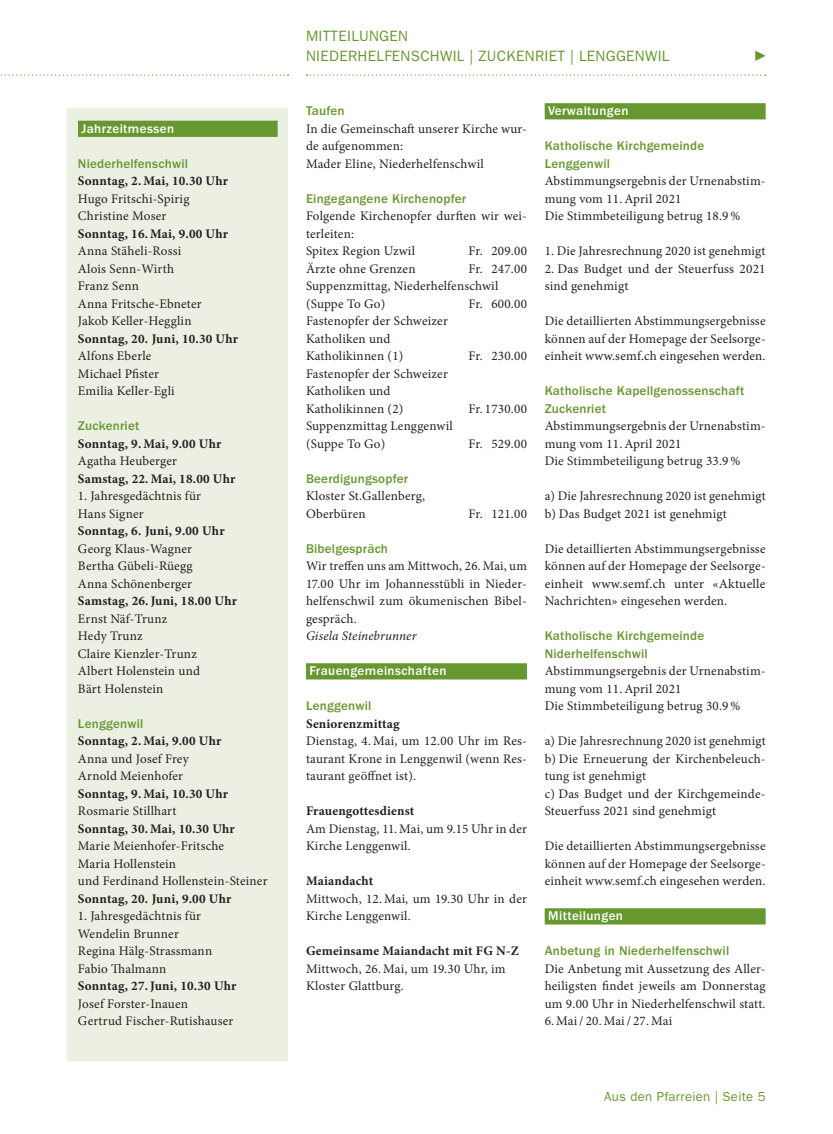
<style>
.page{position:relative;width:833px;height:1134px;background:#fff}
.page>*{position:absolute;margin:0;border:0;box-sizing:border-box;transform-origin:0 0}
.t1{font:15px/20px "ITC Franklin Gothic Std";letter-spacing:.02em;color:#679830}
.t2{font:13.12px/17.5px "Minion Pro";letter-spacing:.015em;color:#231f20}
.t3{font:700 13.12px "Minion Pro";letter-spacing:.015em;color:#231f20}
.t4{font:500 13.12px/17.5px "ITC Franklin Gothic Std";letter-spacing:.015em;color:#679830}
.t5{font:500 13.12px "ITC Franklin Gothic Std";letter-spacing:.03em;color:#fff}
.t6{font:13.12px "ITC Franklin Gothic Std";letter-spacing:.02em;color:#679830}
.t7{font:italic 13.12px "Minion Pro";letter-spacing:.005em;color:#231f20}
</style>
<div class="page">
<svg style="left:755px;top:51px;width:10px;height:10px"></svg>
<div style="left:67px;top:108px;width:221px;height:952px;background:#ebf0e3"></div>
<div style="left:78px;top:121px;width:200px;height:16px;background:#679830"></div>
<div style="left:306px;top:663px;width:221px;height:16px;background:#679830"></div>
<div style="left:544px;top:103px;width:221px;height:16px;background:#679830"></div>
<div style="left:544px;top:908px;width:221px;height:16px;background:#679830"></div>
<svg style="left:1px;top:74px;width:287px;height:2px"></svg>
<svg style="left:306px;top:74px;width:460px;height:2px"></svg>
<p class="t5" style="left:81px;top:121px;width:94px">Jahrzeitmessen</p>
<p class="t4" style="left:78px;top:155px;width:112px">Niederhelfenschwil</p>
<p class="t3" style="left:78px;top:172px;width:152px">Sonntag, 2. Mai, 10.30 Uhr</p>
<p class="t2" style="left:78px;top:190px;width:113px">Hugo Fritschi-Spirig<br>Christine Moser</p>
<p class="t3" style="left:78px;top:224px;width:152px">Sonntag, 16. Mai, 9.00 Uhr</p>
<p class="t2" style="left:78px;top:242px;width:125px">Anna Stäheli-Rossi<br>Alois Senn-Wirth<br>Franz Senn<br>Anna Fritsche-Ebneter<br>Jakob Keller-Hegglin</p>
<p class="t3" style="left:78px;top:329px;width:162px">Sonntag, 20. Juni, 10.30 Uhr</p>
<p class="t2" style="left:78px;top:347px;width:98px">Alfons Eberle<br>Michael Pfister<br>Emilia Keller-Egli</p>
<p class="t4" style="left:78px;top:417px;width:63px">Zuckenriet</p>
<p class="t3" style="left:78px;top:434px;width:145px">Sonntag, 9. Mai, 9.00 Uhr</p>
<p class="t2" style="left:78px;top:452px;width:101px">Agatha Heuberger</p>
<p class="t3" style="left:78px;top:469px;width:159px">Samstag, 22. Mai, 18.00 Uhr</p>
<p class="t2" style="left:78px;top:487px;width:125px">1. Jahresgedächtnis für<br>Hans Signer</p>
<p class="t3" style="left:78px;top:522px;width:148px">Sonntag, 6. Juni, 9.00 Uhr</p>
<p class="t2" style="left:78px;top:540px;width:116px;text-align:justify">Georg Klaus-Wagner Bertha Gübeli-Rüegg Anna Schönenberger</p>
<p class="t3" style="left:78px;top:592px;width:161px">Samstag, 26.Juni, 18.00 Uhr</p>
<p class="t2" style="left:78px;top:610px;width:123px">Ernst Näf-Trunz<br>Hedy Trunz<br>Claire Kienzler-Trunz<br>Albert Holenstein und<br>Bärt Holenstein</p>
<p class="t4" style="left:78px;top:715px;width:67px">Lenggenwil</p>
<p class="t3" style="left:78px;top:732px;width:145px">Sonntag, 2. Mai, 9.00 Uhr</p>
<p class="t2" style="left:78px;top:750px;width:112px">Anna und Josef Frey<br>Arnold Meienhofer</p>
<p class="t3" style="left:78px;top:784px;width:152px">Sonntag, 9. Mai, 10.30 Uhr</p>
<p class="t2" style="left:78px;top:802px;width:100px">Rosmarie Stillhart</p>
<p class="t3" style="left:78px;top:819px;width:158px">Sonntag, 30. Mai, 10.30 Uhr</p>
<p class="t2" style="left:78px;top:837px;width:191px">Marie Meienhofer-Fritsche<br>Maria Hollenstein<br>und Ferdinand Hollenstein-Steiner</p>
<p class="t3" style="left:78px;top:889px;width:155px">Sonntag, 20. Juni, 9.00 Uhr</p>
<p class="t2" style="left:78px;top:907px;width:136px">1. Jahresgedächtnis für<br>Wendelin Brunner<br>Regina Hälg-Strassmann<br>Fabio Thalmann</p>
<p class="t3" style="left:78px;top:977px;width:160px">Sonntag, 27.Juni, 10.30 Uhr</p>
<p class="t2" style="left:78px;top:995px;width:157px">Josef Forster-Inauen<br>Gertrud Fischer-Rutishauser</p>
<p class="t1" style="left:306px;top:26px;width:365px">MITTEILUNGEN<br>NIEDERHELFENSCHWIL | ZUCKENRIET | LENGGENWIL</p>
<p class="t4" style="left:306px;top:102px;width:40px">Taufen</p>
<p class="t2" style="left:306px;top:120px;width:222px">In die Gemeinschaft unserer Kirche wur&shy;de aufgenommen:<br>Mader Eline, Niederhelfenschwil</p>
<p class="t4" style="left:306px;top:190px;width:162px">Eingegangene Kirchenopfer</p>
<p class="t2" style="left:306px;top:207px;width:222px">Folgende Kirchenopfer durften wir wei&shy;terleiten:<br>Spitex Region Uzwil</p>
<p class="t2" style="left:468px;top:242px;width:60px">Fr. 209.00</p>
<p class="t2" style="left:306px;top:260px;width:111px">Ärzte ohne Grenzen</p>
<p class="t2" style="left:306px;top:260px;width:222px;text-indent:163px">Fr. 247.00<br>Suppenzmittag, Niederhelfenschwil (Suppe To Go)</p>
<p class="t2" style="left:468px;top:295px;width:60px">Fr. 600.00</p>
<p class="t2" style="left:306px;top:312px;width:143px">Fastenopfer der Schweizer<br>Katholiken und<br>Katholikinnen (1)</p>
<p class="t2" style="left:306px;top:365px;width:143px">Fastenopfer der Schweizer<br>Katholiken und<br>Katholikinnen (2)</p>
<p class="t2" style="left:306px;top:417px;width:148px">Suppenzmittag Lenggenwil (Suppe To Go)</p>
<p class="t4" style="left:306px;top:470px;width:104px">Beerdigungsopfer</p>
<p class="t2" style="left:306px;top:487px;width:121px">Kloster St.Gallenberg,<br>Oberbüren</p>
<p class="t2" style="left:468px;top:347px;width:60px">Fr. 230.00</p>
<p class="t2" style="left:468px;top:400px;width:60px">Fr. 1730.00</p>
<p class="t2" style="left:468px;top:435px;width:60px">Fr. 529.00</p>
<p class="t2" style="left:468px;top:505px;width:60px">Fr. 121.00</p>
<p class="t4" style="left:306px;top:540px;width:84px">Bibelgespräch</p>
<p class="t2" style="left:306px;top:557px;width:222px;text-align:justify">Wir treffen uns am Mittwoch, 26. Mai, um 17.00 Uhr im Johannesstübli in Nieder&shy;helfenschwil zum ökumenischen Bibel&shy;gespräch.</p>
<p class="t7" style="left:306px;top:627px;width:112px">Gisela Steinebrunner</p>
<p class="t5" style="left:309px;top:663px;width:138px">Frauengemeinschaften</p>
<p class="t4" style="left:306px;top:697px;width:67px">Lenggenwil</p>
<p class="t3" style="left:306px;top:714px;width:95px">Seniorenzmittag</p>
<p class="t2" style="left:306px;top:732px;width:222px;text-align:justify">Dienstag, 4. Mai, um 12.00 Uhr im Res&shy;taurant Krone in Lenggenwil (wenn Res&shy;taurant geöffnet ist).</p>
<p class="t3" style="left:306px;top:802px;width:110px">Frauengottesdienst</p>
<p class="t2" style="left:306px;top:820px;width:222px">Am Dienstag, 11. Mai, um 9.15 Uhr in der<br>Kirche Lenggenwil.</p>
<p class="t3" style="left:306px;top:872px;width:69px">Maiandacht</p>
<p class="t2" style="left:306px;top:890px;width:222px">Mittwoch, 12. Mai, um 19.30 Uhr in der<br>Kirche Lenggenwil.</p>
<p class="t3" style="left:306px;top:942px;width:214px">Gemeinsame Maiandacht mit FG N-Z</p>
<p class="t2" style="left:306px;top:960px;width:201px">Mittwoch, 26. Mai, um 19.30 Uhr, im<br>Kloster Glattburg.</p>
<p class="t5" style="left:548px;top:103px;width:82px">Verwaltungen</p>
<p class="t4" style="left:544px;top:137px;width:161px">Katholische Kirchgemeinde<br>Lenggenwil</p>
<p class="t2" style="left:544px;top:172px;width:222px">Abstimmungsergebnis der Urnenabstim&shy;mung vom 11.April 2021<br>Die Stimmbeteiligung betrug 18.9 %</p>
<p class="t2" style="left:544px;top:242px;width:222px">1. Die Jahresrechnung 2020 ist genehmigt</p>
<p class="t2" style="left:544px;top:260px;width:222px">2. Das Budget und der Steuerfuss 2021 sind genehmigt</p>
<p class="t2" style="left:544px;top:312px;width:222px;text-align:justify">Die detaillierten Abstimmungsergebnisse können auf der Homepage der Seelsorge&shy;einheit www.semf.ch eingesehen werden.</p>
<p class="t4" style="left:544px;top:382px;width:201px">Katholische Kapellgenossenschaft<br>Zuckenriet</p>
<p class="t2" style="left:544px;top:417px;width:222px">Abstimmungsergebnis der Urnenabstim&shy;mung vom 11.April 2021<br>Die Stimmbeteiligung betrug 33.9 %</p>
<p class="t2" style="left:544px;top:487px;width:222px">a) Die Jahresrechnung 2020 ist genehmigt b) Das Budget 2021 ist genehmigt</p>
<p class="t2" style="left:544px;top:540px;width:222px;text-align:justify">Die detaillierten Abstimmungsergebnisse können auf der Homepage der Seelsorge&shy;einheit www.semf.ch unter «Aktuelle Nachrichten» eingesehen werden.</p>
<p class="t4" style="left:544px;top:627px;width:161px">Katholische Kirchgemeinde<br>Niderhelfenschwil</p>
<p class="t2" style="left:544px;top:662px;width:222px">Abstimmungsergebnis der Urnenabstim&shy;mung vom 11.April 2021<br>Die Stimmbeteiligung betrug 30.9 %</p>
<p class="t2" style="left:544px;top:732px;width:222px">a) Die Jahresrechnung 2020 ist genehmigt b) Die Erneuerung der Kirchenbeleuch&shy;tung ist genehmigt<br>c) Das Budget und der Kirchgemeinde-Steuerfuss 2021 sind genehmigt</p>
<p class="t2" style="left:544px;top:837px;width:222px;text-align:justify">Die detaillierten Abstimmungsergebnisse können auf der Homepage der Seelsorge&shy;einheit www.semf.ch eingesehen werden.</p>
<p class="t5" style="left:548px;top:908px;width:76px">Mitteilungen</p>
<p class="t4" style="left:544px;top:942px;width:186px">Anbetung in Niederhelfenschwil</p>
<p class="t2" style="left:544px;top:960px;width:222px;text-align:justify">Die Anbetung mit Aussetzung des Aller&shy;heiligsten findet jeweils am Donnerstag um 9.00 Uhr in Niederhelfenschwil statt.</p>
<p class="t2" style="left:544px;top:1012px;width:129px">6. Mai/ 20. Mai/ 27. Mai</p>
<p class="t6" style="left:604px;top:1089px;width:163px">Aus den Pfarreien | Seite 5</p>
</div>
